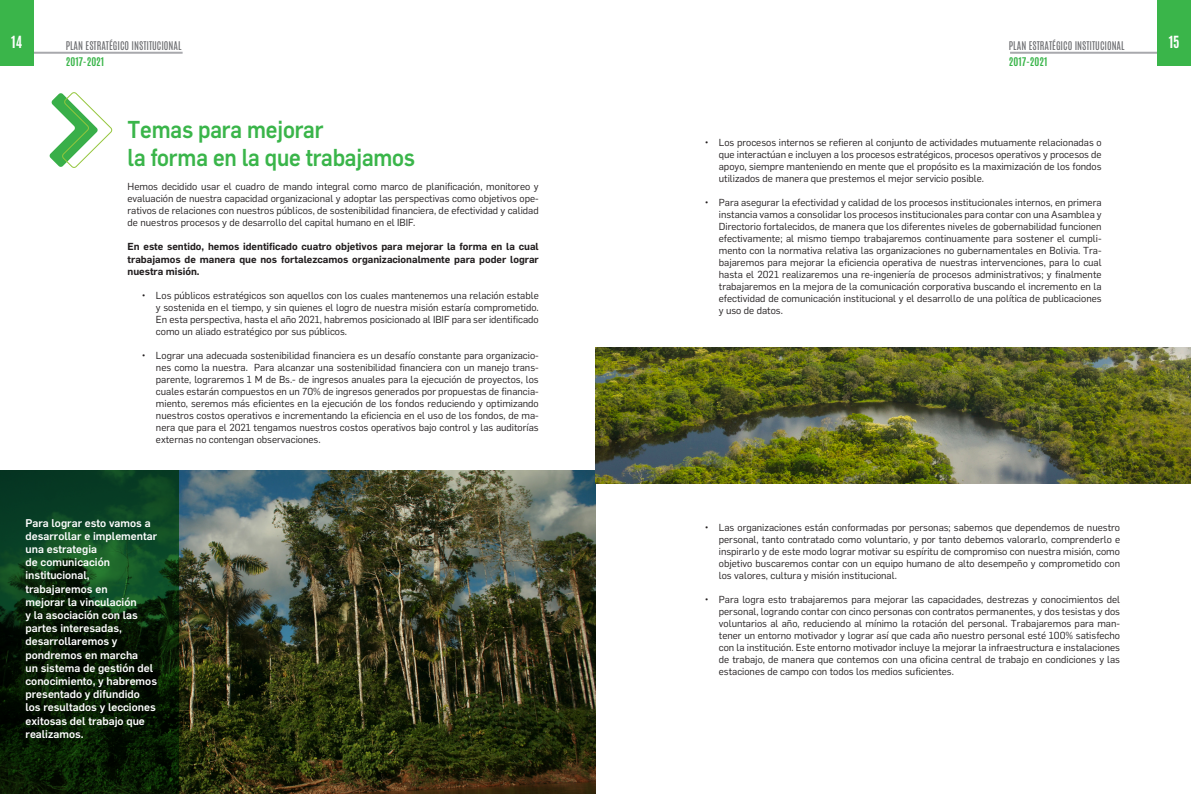
<style>
.page{position:relative;width:1191px;height:794px;background:#fff}
.page>*{position:absolute;margin:0;border:0;box-sizing:border-box;transform-origin:0 0}
.t1{font:500 24px "Flama";letter-spacing:-.01em;color:#3ab54a;scale:.9 1}
.t2{font:700 14px "Antonio";color:#fff}
.t3{font:500 11px/13.2px "Flama";color:#fff}
.t4{font:10px/12px "Flama";color:#231f20;text-align:justify}
.t5{font:600 10px/12px "Flama";color:#231f20;text-align:justify}
.t6{font:10px "Antonio";color:#6c6d70}
.t7{font:700 10px "Antonio";color:#3ab54a}
</style>
<div class="page">
<hr style="left:29px;top:52px;width:154px;height:2px;background:#a8a9ad">
<div style="left:0;top:0;width:33px;height:65px;background:#3ab54a"></div>
<hr style="left:1010px;top:52px;width:153px;height:2px;background:#a8a9ad">
<div style="left:1157px;top:0;width:34px;height:65px;background:#3ab54a"></div>
<svg style="left:49px;top:92px;width:64px;height:76px"></svg>
<img style="left:179px;top:471px;width:416px;height:323px">
<img style="left:595px;top:347px;width:596px;height:136px">
<svg style="left:0;top:471px;width:179px;height:323px;background:#092a0f"></svg>
<h2 class="t2" style="left:11px;top:31px;width:13px">14</h2>
<p class="t6" style="left:1009px;top:38px;width:117px">PLAN ESTRATÉGICO INSTITUCIONAL</p>
<p class="t7" style="left:1009px;top:54px;width:40px">2017-2021</p>
<p class="t6" style="left:66px;top:38px;width:117px">PLAN ESTRATÉGICO INSTITUCIONAL</p>
<p class="t7" style="left:66px;top:54px;width:40px">2017-2021</p>
<p class="t1" style="left:128px;top:112px;width:219px">Temas para mejorar</p>
<p class="t1" style="left:128px;top:141px;width:321px">la forma en la que trabajamos</p>
<p class="t4" style="left:128px;top:180px;width:413px">Hemos decidido usar el cuadro de mando integral como marco de planificación, monitoreo y evaluación de nuestra capacidad organizacional y adoptar las perspectivas como objetivos ope&shy;rativos de relaciones con nuestros públicos, de sostenibilidad financiera, de efectividad y calidad de nuestros procesos y de desarrollo del capital humano en el IBIF.</p>
<p class="t5" style="left:128px;top:240px;width:413px">En este sentido, hemos identificado cuatro objetivos para mejorar la forma en la cual trabajamos de manera que nos fortalezcamos organizacionalmente para poder lograr nuestra misión.</p>
<p class="t4" style="left:156px;top:288px;width:384px;text-indent:-14px">• Los públicos estratégicos son aquellos con los cuales mantenemos una relación estable y sostenida en el tiempo, y sin quienes el logro de nuestra misión estaría comprometido.<br>En esta perspectiva, hasta el año 2021, habremos posicionado al IBIF para ser identificado como un aliado estratégico por sus públicos.</p>
<p class="t4" style="left:156px;top:348px;width:384px;text-indent:-14px">• Lograr una adecuada sostenibilidad financiera es un desafío constante para organizacio&shy;nes como la nuestra. Para alcanzar una sostenibilidad financiera con un manejo trans&shy;parente, lograremos 1 M de Bs.- de ingresos anuales para la ejecución de proyectos, los cuales estarán compuestos en un 70% de ingresos generados por propuestas de financia&shy;miento, seremos más eficientes en la ejecución de los fondos reduciendo y optimizando nuestros costos operativos e incrementando la eficiencia en el uso de los fondos, de ma&shy;nera que para el 2021 tengamos nuestros costos operativos bajo control y las auditorías externas no contengan observaciones.</p>
<p class="t4" style="left:719px;top:135px;width:384px;text-indent:-14px">• Los procesos internos se refieren al conjunto de actividades mutuamente relacionadas o que interactúan e incluyen a los procesos estratégicos, procesos operativos y procesos de apoyo, siempre manteniendo en mente que el propósito es la maximización de los fondos utilizados de manera que prestemos el mejor servicio posible.</p>
<p class="t4" style="left:719px;top:195px;width:384px;text-indent:-14px">• Para asegurar la efectividad y calidad de los procesos institucionales internos, en primera instancia vamos a consolidar los procesos institucionales para contar con una Asamblea y Directorio fortalecidos, de manera que los diferentes niveles de gobernabilidad funcionen efectivamente; al mismo tiempo trabajaremos continuamente para sostener el cumpli&shy;mento con la normativa relativa las organizaciones no gubernamentales en Bolivia. Tra&shy;bajaremos para mejorar la eficiencia operativa de nuestras intervenciones, para lo cual hasta el 2021 realizaremos una re-ingeniería de procesos administrativos; y finalmente trabajaremos en la mejora de la comunicación corporativa buscando el incremento en la efectividad de comunicación institucional y el desarrollo de una política de publicaciones y uso de datos.</p>
<p class="t3" style="left:26px;top:515px;width:133px">Para lograr esto vamos a desarrollar e implementar una estrategia<br>de comunicación institucional, trabajaremos en<br>mejorar la vinculación<br>y la asociación con las partes interesadas, desarrollaremos y pondremos en marcha<br>un sistema de gestión del conocimiento, y habremos presentado y difundido los resultados y lecciones exitosas del trabajo que realizamos.</p>
<p class="t4" style="left:719px;top:520px;width:403px;text-indent:-14px">• Las organizaciones están conformadas por personas; sabemos que dependemos de nuestro personal, tanto contratado como voluntario, y por tanto debemos valorarlo, comprenderlo e inspirarlo y de este modo lograr motivar su espíritu de compromiso con nuestra misión, como objetivo buscaremos contar con un equipo humano de alto desempeño y comprometido con los valores, cultura y misión institucional.</p>
<p class="t4" style="left:719px;top:592px;width:403px;text-indent:-14px">• Para logra esto trabajaremos para mejorar las capacidades, destrezas y conocimientos del personal, logrando contar con cinco personas con contratos permanentes, y dos tesistas y dos voluntarios al año, reduciendo al mínimo la rotación del personal. Trabajaremos para man&shy;tener un entorno motivador y lograr así que cada año nuestro personal esté 100% satisfecho con la institución. Este entorno motivador incluye la mejorar la infraestructura e instalaciones de trabajo, de manera que contemos con una oficina central de trabajo en condiciones y las estaciones de campo con todos los medios suficientes.</p>
<h2 class="t2" style="left:1168px;top:31px;width:13px">15</h2>
</div>
